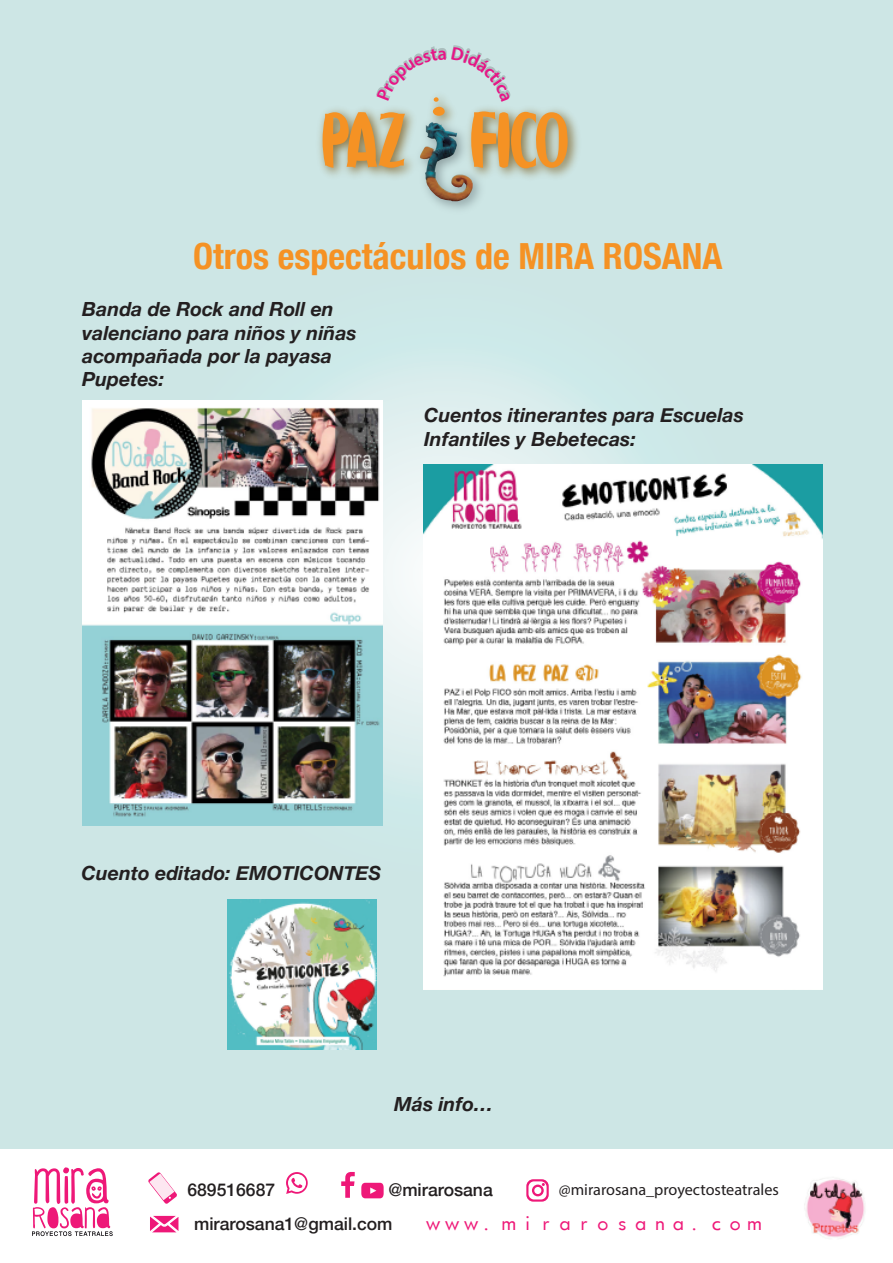
<style>
.page{position:relative;width:893px;height:1263px;background:#fff}
.page>*{position:absolute;margin:0;border:0;box-sizing:border-box;transform-origin:0 0}
.t1{font:700 condensed 36px "Helvetica Neue";color:#f59224}
.t2{font:italic 700 19.5px/23.4px "Helvetica Neue";color:#231f20}
.t3{font:18.9px "Futurist Fixed Width";color:#ee1878}
.t4{font:500 17.55px "Helvetica Neue";color:#231f20}
.t5{font:16.2px "Myriad Pro";color:#231f20}
</style>
<div class="page">
<svg style="left:32px;top:1167px;width:81px;height:69px"></svg>
<svg style="left:361px;top:1183px;width:23px;height:15px"></svg>
<svg style="left:341px;top:1172px;width:14px;height:26px"></svg>
<svg style="left:526px;top:1179px;width:23px;height:22px"></svg>
<svg style="left:151px;top:1217px;width:26px;height:14px"></svg>
<div style="left:148px;top:1214px;width:32px;height:20px;border:2px solid #fff"></div>
<svg style="left:286px;top:1172px;width:22px;height:22px"></svg>
<svg style="left:148px;top:1172px;width:29px;height:32px"></svg>
<img style="left:804px;top:1179px;width:61px;height:58px">
<div style="left:0;top:0;width:893px;height:1148px;background:#cde6e5"></div>
<img style="left:319px;top:113px;width:259px;height:96px">
<img style="left:420px;top:168px;width:53px;height:33px">
<img style="left:82px;top:400px;width:301px;height:426px">
<img style="left:424px;top:465px;width:398px;height:524px">
<img style="left:228px;top:899px;width:149px;height:150px">
<svg style="left:323px;top:45px;width:245px;height:123px"></svg>
<h1 class="t1" style="left:193px;top:226px;width:531px">Otros espectáculos de MIRA ROSANA</h1>
<p class="t2" style="left:82px;top:298px;width:276px">Banda de Rock and Roll en valenciano para niños y niñas acompañada por la payasa<br>Pupetes:</p>
<p class="t2" style="left:424px;top:404px;width:321px">Cuentos itinerantes para Escuelas<br>Infantiles y Bebetecas:</p>
<p class="t2" style="left:81px;top:862px;width:301px">Cuento editado: EMOTICONTES</p>
<p class="t2" style="left:394px;top:1093px;width:101px">Más info…</p>
<p class="t4" style="left:388px;top:1176px;width:106px">@mirarosana</p>
<p class="t5" style="left:559px;top:1179px;width:222px">@mirarosana_proyectosteatrales</p>
<p class="t4" style="left:194px;top:1210px;width:200px">mirarosana1@gmail.com</p>
<p class="t4" style="left:187px;top:1176px;width:89px">689516687</p>
<p class="t3" style="left:424px;top:1210px;width:342px">www.mirarosana.com</p>
</div>
